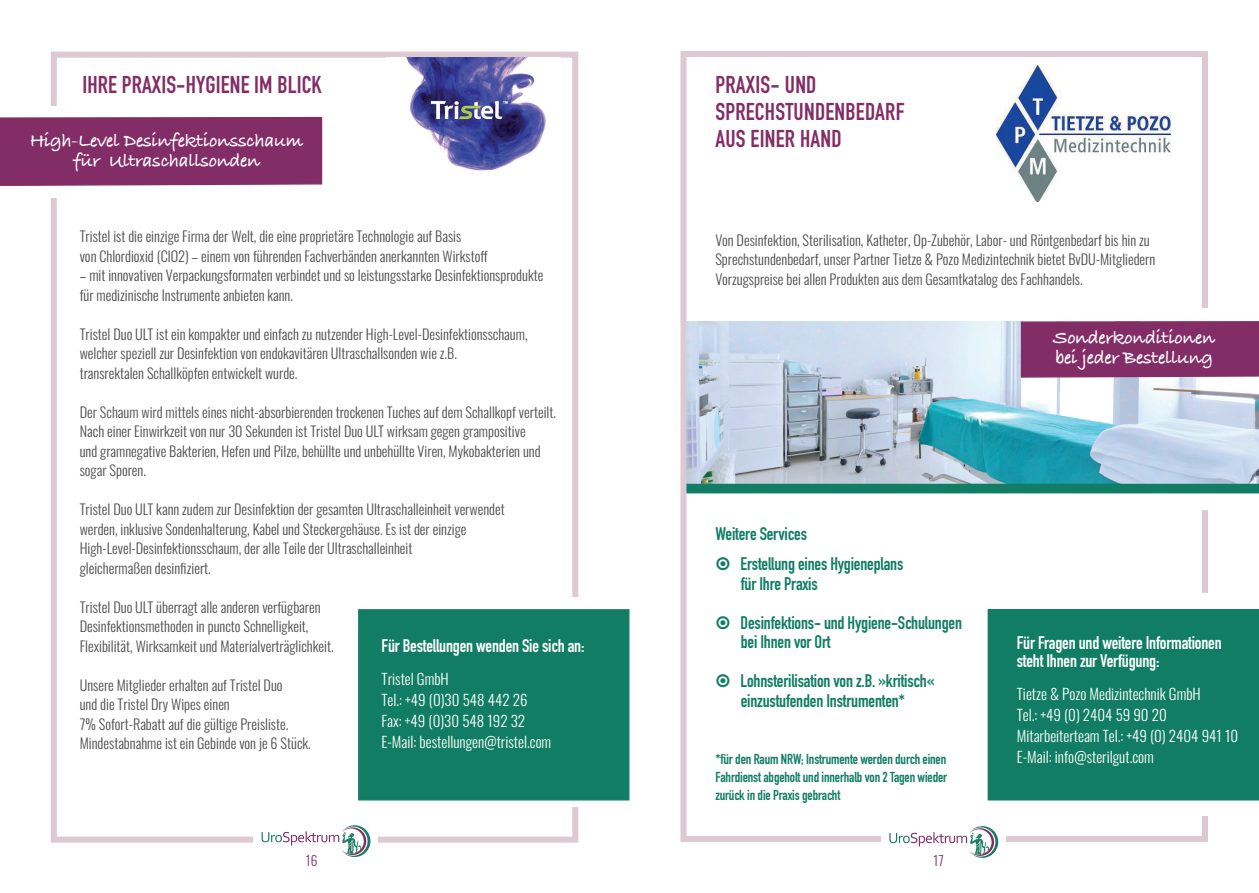
<style>
.page{position:relative;width:1259px;height:893px;background:#fff}
.page>*{position:absolute;margin:0;border:0;box-sizing:border-box;transform-origin:0 0}
.t1{font:700 24px/27px "DIN Condensed";letter-spacing:.01em;color:#832d66}
.t2{font:700 19.5px/20.2px "Bradley Hand ITCTT";letter-spacing:-.02em;color:#fff;text-align:center}
.t3{font:700 18px/39px "DIN Condensed";letter-spacing:-.01em;color:#117d64}
.t4{font:700 18px/18px "DIN Condensed";letter-spacing:-.01em;color:#fff}
.t5{font:300 15px/21px "Oswald";color:#fff}
.t6{font:300 14.25px/19.5px "Oswald";color:#4b4c4d}
.t7{font:700 14.25px/18px "DIN Condensed";letter-spacing:-.01em;color:#117d64;text-align:justify}
.t8{font:300 13.5px "Oswald";color:#832d66}
</style>
<div class="page">
<div style="left:51px;top:52px;width:527px;height:791px;border:6px solid #dcc9d1"></div>
<div style="left:39px;top:106px;width:23px;height:92px;background:#fff"></div>
<div style="left:253px;top:816px;width:125px;height:51px;background:#fff"></div>
<svg style="left:261px;top:825px;width:109px;height:32px"></svg>
<img style="left:386px;top:57px;width:174px;height:114px">
<div style="left:564px;top:597px;width:23px;height:210px;background:#fff"></div>
<div style="left:358px;top:609px;width:271px;height:191px;background:#117d64;border:1px solid #117d64"></div>
<div style="left:0;top:116px;width:323px;height:70px;background:#832d66"></div>
<div style="left:680px;top:51px;width:528px;height:791px;border:6px solid #dcc9d1"></div>
<div style="left:1196px;top:593px;width:23px;height:223px;background:#fff"></div>
<div style="left:987px;top:609px;width:272px;height:191px;background:#117d64"></div>
<div style="left:881px;top:816px;width:124px;height:52px;background:#fff"></div>
<svg style="left:889px;top:826px;width:109px;height:32px"></svg>
<div style="left:1193px;top:308px;width:23px;height:201px;background:#fff"></div>
<img style="left:686px;top:321px;width:573px;height:163px">
<div style="left:687px;top:484px;width:571px;height:9px;background:#117d64"></div>
<img style="left:996px;top:66px;width:174px;height:136px">
<div style="left:1020px;top:321px;width:239px;height:57px;background:#832d66"></div>
<h1 class="t1" style="left:82px;top:71px;width:241px">IHRE PRAXIS-HYGIENE IM BLICK</h1>
<h2 class="t2" style="left:30px;top:129px;width:275px">High-Level Desinfektionsschaum für Ultraschallsonden</h2>
<p class="t6" style="left:80px;top:225px;width:409px">Tristel ist die einzige Firma der Welt, die eine proprietäre Technologie auf Basis<br>von Chlordioxid (ClO2) – einem von führenden Fachverbänden anerkannten Wirkstoff</p>
<p class="t6" style="left:80px;top:264px;width:465px">– mit innovativen Verpackungsformaten verbindet und so leistungsstarke Desinfektionsprodukte für medizinische Instrumente anbieten kann.</p>
<p class="t6" style="left:80px;top:323px;width:449px">Tristel Duo ULT ist ein kompakter und einfach zu nutzender High-Level-Desinfektionsschaum, welcher speziell zur Desinfektion von endokavitären Ultraschallsonden wie z.B.<br>transrektalen Schallköpfen entwickelt wurde.</p>
<p class="t6" style="left:80px;top:401px;width:478px">Der Schaum wird mittels eines nicht-absorbierenden trockenen Tuches auf dem Schallkopf verteilt.<br>Nach einer Einwirkzeit von nur 30 Sekunden ist Tristel Duo ULT wirksam gegen grampositive<br>und gramnegative Bakterien, Hefen und Pilze, behüllte und unbehüllte Viren, Mykobakterien und sogar Sporen.</p>
<p class="t6" style="left:80px;top:498px;width:426px">Tristel Duo ULT kann zudem zur Desinfektion der gesamten Ultraschalleinheit verwendet werden, inklusive Sondenhalterung, Kabel und Steckergehäuse. Es ist der einzige High-Level-Desinfektionsschaum, der alle Teile der Ultraschalleinheit<br>gleichermaßen desinfiziert.</p>
<p class="t6" style="left:80px;top:595px;width:255px">Tristel Duo ULT überragt alle anderen verfügbaren<br>Desinfektionsmethoden in puncto Schnelligkeit,<br>Flexibilität, Wirksamkeit und Materialverträglichkeit.</p>
<p class="t6" style="left:80px;top:673px;width:233px">Unsere Mitglieder erhalten auf Tristel Duo<br>und die Tristel Dry Wipes einen<br>7% Sofort-Rabatt auf die gültige Preisliste.<br>Mindestabnahme ist ein Gebinde von je 6 Stück.</p>
<p class="t4" style="left:381px;top:636px;width:204px">Für Bestellungen wenden Sie sich an:</p>
<p class="t5" style="left:381px;top:667px;width:171px">Tristel GmbH<br>Tel.: +49 (0)30 548 442 26<br>Fax: +49 (0)30 548 192 32<br>E-Mail: bestellungen@tristel.com</p>
<p class="t8" style="left:306px;top:848px;width:13px">16</p>
<h1 class="t1" style="left:715px;top:71px;width:191px">PRAXIS- UND<br>SPRECHSTUNDENBEDARF<br>AUS EINER HAND</h1>
<p class="t6" style="left:715px;top:228px;width:441px">Von Desinfektion, Sterilisation, Katheter, Op-Zubehör, Labor- und Röntgenbedarf bis hin zu<br>Sprechstundenbedarf, unser Partner Tietze &amp; Pozo Medizintechnik bietet BvDU-Mitgliedern<br>Vorzugspreise bei allen Produkten aus dem Gesamtkatalog des Fachhandels.</p>
<h2 class="t2" style="left:1053px;top:326px;width:163px;text-align:left">Sonderkonditionen bei jeder Bestellung</h2>
<p class="t3" style="left:740px;top:519px;width:164px;line-height:30px;text-indent:-25px">Weitere Services<br>Erstellung eines Hygieneplans</p>
<p class="t3" style="left:740px;top:564px;width:223px">für Ihre Praxis<br>Desinfektions- und Hygiene-Schulungen</p>
<p class="t3" style="left:740px;top:622px;width:195px">bei Ihnen vor Ort<br>Lohnsterilisation von z.B. »kritisch«</p>
<p class="t3" style="left:741px;top:681px;width:166px">einzustufenden Instrumenten*</p>
<p class="t7" style="left:715px;top:749px;width:233px">*für den Raum NRW; Instrumente werden durch einen Fahrdienst abgeholt und innerhalb von 2 Tagen wieder zurück in die Praxis gebracht</p>
<p class="t8" style="left:933px;top:848px;width:12px">17</p>
<p class="t4" style="left:1016px;top:633px;width:206px">Für Fragen und weitere Informationen steht Ihnen zur Verfügung:</p>
<p class="t5" style="left:1016px;top:681px;width:223px">Tietze &amp; Pozo Medizintechnik GmbH<br>Tel.: +49 (0) 2404 59 90 20<br>Mitarbeiterteam Tel.: +49 (0) 2404 941 10<br>E-Mail: info@sterilgut.com</p>
</div>
